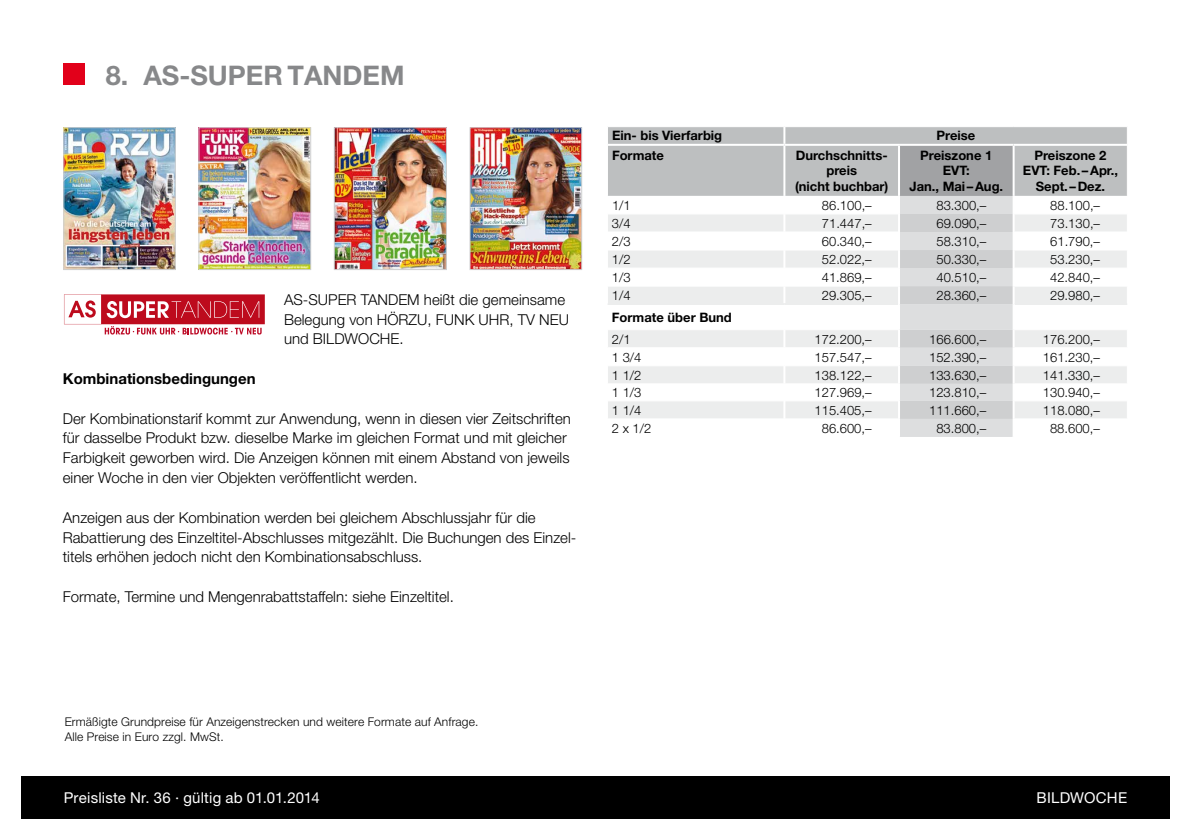
<style>
.page{position:relative;width:1191px;height:840px;background:#fff}
.page>*{position:absolute;margin:0;border:0;box-sizing:border-box;transform-origin:0 0}
.t1{font:700 27px "Helvetica Neue";color:#87888a}
.t2{font:300 15px/19.8px "Helvetica Neue";color:#000}
.t3{font:15px "Helvetica Neue";letter-spacing:.015em;color:#fff}
.t4{font:700 15px "Helvetica Neue";color:#000}
.t5{font:300 13px "Helvetica Neue";color:#000}
.t6{font:700 13px/15.6px "Helvetica Neue";color:#000;text-align:center}
.t7{font:300 12px/15px "Helvetica Neue";letter-spacing:.01em;color:#000}
</style>
<div class="page">
<div style="left:64px;top:64px;width:21px;height:21px;background:#e2001a"></div>
<div style="left:21px;top:775px;width:1148px;height:43px;background:#000"></div>
<svg style="left:64px;top:294px;width:198px;height:40px"></svg>
<img style="left:65px;top:129px;width:109px;height:139px">
<div style="left:63px;top:127px;width:113px;height:143px;border:1px solid #cecfd0"></div>
<img style="left:200px;top:129px;width:109px;height:139px">
<div style="left:198px;top:127px;width:113px;height:143px;border:1px solid #cecfd0"></div>
<img style="left:336px;top:129px;width:109px;height:139px">
<div style="left:334px;top:127px;width:113px;height:143px;border:1px solid #cecfd0"></div>
<img style="left:471px;top:129px;width:109px;height:139px">
<div style="left:469px;top:127px;width:113px;height:143px;border:1px solid #cecfd0"></div>
<svg style="left:608px;top:127px;width:519px;height:309px"></svg>
<hr style="left:607px;top:144px;width:177px;height:2px;background:#fff">
<hr style="left:784px;top:144px;width:115px;height:2px;background:#fff">
<hr style="left:899px;top:144px;width:114px;height:2px;background:#fff">
<hr style="left:1013px;top:144px;width:114px;height:2px;background:#fff">
<hr style="left:607px;top:303px;width:177px;height:2px;background:#eceded">
<hr style="left:784px;top:303px;width:114px;height:2px;background:#eceded">
<hr style="left:1014px;top:303px;width:113px;height:2px;background:#eceded">
<hr style="left:898px;top:304px;width:2px;height:25px;background:#fff">
<hr style="left:1012px;top:304px;width:2px;height:25px;background:#fff">
<h1 class="t1" style="left:106px;top:59px;width:300px">8. AS-SUPER TANDEM</h1>
<p class="t2" style="left:284px;top:289px;width:282px">AS-SUPER TANDEM heißt die gemeinsame<br>Belegung von HÖRZU, FUNK UHR, TV neu und BILDWOCHE.</p>
<p class="t4" style="left:63px;top:369px;width:194px">Kombinationsbedingungen</p>
<p class="t2" style="left:63px;top:408px;width:509px">Der Kombinationstarif kommt zur Anwendung, wenn in diesen vier Zeitschriften für dasselbe Produkt bzw. dieselbe Marke im gleichen Format und mit gleicher Farbigkeit geworben wird. Die Anzeigen können mit einem Abstand von jeweils einer Woche in den vier Objekten veröffentlicht werden.</p>
<p class="t2" style="left:63px;top:507px;width:515px">Anzeigen aus der Kombination werden bei gleichem Abschlussjahr für die<br>Rabattierung des Einzeltitel-Abschlusses mitgezählt. Die Buchungen des Einzel&shy;titels erhöhen jedoch nicht den Kombinationsabschluss.</p>
<p class="t2" style="left:63px;top:586px;width:392px">Formate, Termine und Mengenrabattstaffeln: siehe Einzeltitel.</p>
<p class="t6" style="left:612px;top:128px;width:112px">Ein- bis Vierfarbig</p>
<p class="t6" style="left:936px;top:128px;width:40px">Preise</p>
<p class="t6" style="left:612px;top:147px;width:53px">Formate</p>
<p class="t6" style="left:795px;top:147px;width:95px">Durchschnitts&shy;preis<br>(nicht buchbar)</p>
<p class="t6" style="left:909px;top:147px;width:95px">Preiszone 1<br>EVT:<br>Jan., Mai –Aug.</p>
<p class="t6" style="left:1023px;top:147px;width:97px">Preiszone 2<br>EVT: Feb.–Apr.,<br>Sept.–Dez.</p>
<p class="t5" style="left:612px;top:197px;width:20px">1/1</p>
<p class="t5" style="left:822px;top:197px;width:51px">86.100,–</p>
<p class="t5" style="left:936px;top:197px;width:51px">83.300,–</p>
<p class="t5" style="left:1050px;top:197px;width:51px">88.100,–</p>
<p class="t5" style="left:612px;top:215px;width:20px">3/4</p>
<p class="t5" style="left:822px;top:215px;width:51px">71.447,–</p>
<p class="t5" style="left:936px;top:215px;width:51px">69.090,–</p>
<p class="t5" style="left:1050px;top:215px;width:51px">73.130,–</p>
<p class="t5" style="left:612px;top:233px;width:20px">2/3</p>
<p class="t5" style="left:822px;top:233px;width:51px">60.340,–</p>
<p class="t5" style="left:936px;top:233px;width:51px">58.310,–</p>
<p class="t5" style="left:1050px;top:233px;width:51px">61.790,–</p>
<p class="t5" style="left:612px;top:251px;width:20px">1/2</p>
<p class="t5" style="left:822px;top:251px;width:51px">52.022,–</p>
<p class="t5" style="left:936px;top:251px;width:51px">50.330,–</p>
<p class="t5" style="left:1050px;top:251px;width:51px">53.230,–</p>
<p class="t5" style="left:612px;top:269px;width:20px">1/3</p>
<p class="t5" style="left:822px;top:269px;width:51px">41.869,–</p>
<p class="t5" style="left:936px;top:269px;width:51px">40.510,–</p>
<p class="t5" style="left:1050px;top:269px;width:51px">42.840,–</p>
<p class="t5" style="left:612px;top:287px;width:20px">1/4</p>
<p class="t5" style="left:822px;top:287px;width:51px">29.305,–</p>
<p class="t5" style="left:936px;top:287px;width:51px">28.360,–</p>
<p class="t5" style="left:1050px;top:287px;width:51px">29.980,–</p>
<p class="t6" style="left:612px;top:309px;width:121px">Formate über Bund</p>
<p class="t5" style="left:612px;top:331px;width:20px">2/1</p>
<p class="t5" style="left:814px;top:331px;width:59px">172.200,–</p>
<p class="t5" style="left:929px;top:331px;width:59px">166.600,–</p>
<p class="t5" style="left:1043px;top:331px;width:59px">176.200,–</p>
<p class="t5" style="left:612px;top:349px;width:31px">1 3/4</p>
<p class="t5" style="left:814px;top:349px;width:59px">157.547,–</p>
<p class="t5" style="left:929px;top:349px;width:59px">152.390,–</p>
<p class="t5" style="left:1043px;top:349px;width:59px">161.230,–</p>
<p class="t5" style="left:612px;top:367px;width:31px">1 1/2</p>
<p class="t5" style="left:814px;top:367px;width:59px">138.122,–</p>
<p class="t5" style="left:929px;top:367px;width:59px">133.630,–</p>
<p class="t5" style="left:1043px;top:367px;width:59px">141.330,–</p>
<p class="t5" style="left:612px;top:384px;width:31px">1 1/3</p>
<p class="t5" style="left:814px;top:384px;width:59px">127.969,–</p>
<p class="t5" style="left:929px;top:384px;width:59px">123.810,–</p>
<p class="t5" style="left:1043px;top:384px;width:59px">130.940,–</p>
<p class="t5" style="left:612px;top:402px;width:31px">1 1/4</p>
<p class="t5" style="left:814px;top:402px;width:59px">115.405,–</p>
<p class="t5" style="left:929px;top:402px;width:59px">111.660,–</p>
<p class="t5" style="left:1042px;top:402px;width:59px">118.080,–</p>
<p class="t5" style="left:612px;top:420px;width:41px">2 x 1/2</p>
<p class="t5" style="left:821px;top:420px;width:51px">86.600,–</p>
<p class="t5" style="left:936px;top:420px;width:51px">83.800,–</p>
<p class="t5" style="left:1050px;top:420px;width:51px">88.600,–</p>
<p class="t7" style="left:65px;top:713px;width:415px">Ermäßigte Grundpreise für Anzeigenstrecken und weitere Formate auf Anfrage.<br>Alle Preise in Euro zzgl. MwSt.</p>
<p class="t3" style="left:64px;top:788px;width:257px">Preisliste Nr. 36 · gültig ab 01.01.2014</p>
<p class="t3" style="left:1036px;top:788px;width:92px">BILDWOCHE</p>
</div>
